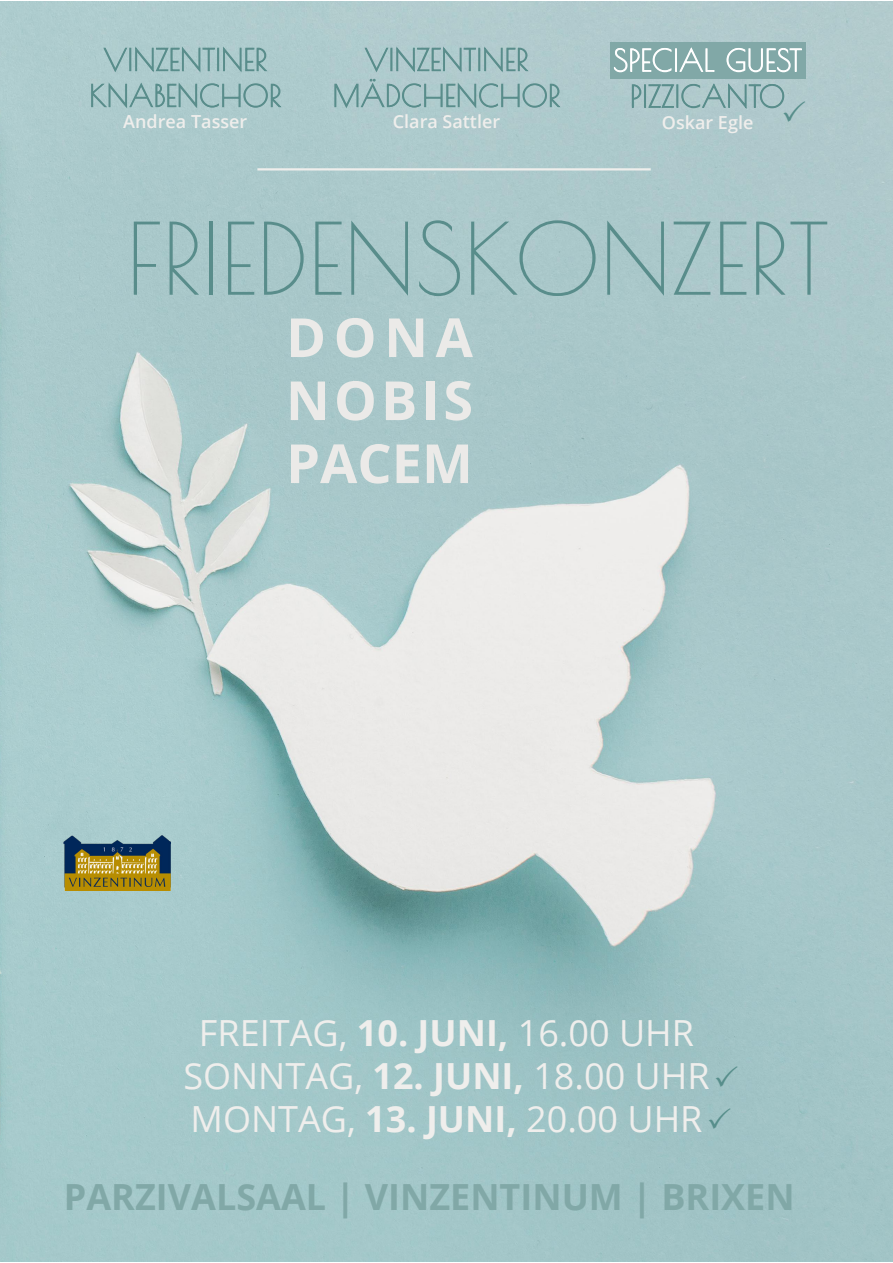
<style>
.page{position:relative;width:893px;height:1263px;background:#fff}
.page>*{position:absolute;margin:0;border:0;box-sizing:border-box;transform-origin:0 0}
.t1{font:97.5px "Poiret One";color:#598d8b}
.t2{font:700 54px/63px "Open Sans";letter-spacing:.075em;color:#ebeae8;text-align:justify}
.t3{font:36px "Open Sans";color:#efeeec}
.t4{font:700 36px "Open Sans";color:#81a8a7}
.t5{font:600 18px "Open Sans";color:#efeeec}
.s1{font-weight:700}
</style>
<div class="page">
<img style="left:0;top:1px;width:893px;height:1261px">
<img style="left:64px;top:834px;width:106px;height:56px">
<svg style="left:103px;top:47px;width:25px;height:26px"></svg>
<div style="left:129px;top:48px;width:2px;height:23px;border:1px solid #598d8b"></div>
<svg style="left:135px;top:46px;width:80px;height:27px;background:#99bcbd"></svg>
<div style="left:217px;top:48px;width:2px;height:23px;border:1px solid #598d8b"></div>
<svg style="left:223px;top:46px;width:45px;height:27px"></svg>
<svg style="left:91px;top:82px;width:191px;height:27px;background:#9abcbe"></svg>
<svg style="left:364px;top:46px;width:112px;height:27px;background:#9dbdbf"></svg>
<div style="left:478px;top:48px;width:2px;height:23px;border:1px solid #598d8b"></div>
<svg style="left:484px;top:46px;width:45px;height:27px"></svg>
<svg style="left:334px;top:79px;width:227px;height:30px;background:#9ebec0"></svg>
<hr style="left:257px;top:168px;width:394px;height:2px;background:#efeeec">
<div style="left:610px;top:42px;width:195px;height:37px;background:#81a8a7"></div>
<svg style="left:614px;top:48px;width:58px;height:25px"></svg>
<div style="left:675px;top:49px;width:2px;height:23px;border:1px solid #fff"></div>
<svg style="left:679px;top:47px;width:36px;height:25px"></svg>
<svg style="left:726px;top:48px;width:76px;height:25px"></svg>
<svg style="left:632px;top:84px;width:10px;height:24px"></svg>
<div style="left:644px;top:85px;width:2px;height:23px;border:1px solid #598d8b"></div>
<svg style="left:648px;top:84px;width:27px;height:24px"></svg>
<div style="left:676px;top:85px;width:2px;height:23px;border:1px solid #598d8b"></div>
<svg style="left:716px;top:1065px;width:21px;height:21px"></svg>
<svg style="left:709px;top:1107px;width:22px;height:22px"></svg>
<svg style="left:681px;top:82px;width:124px;height:39px;background:#a6c2c5"></svg>
<p class="t5" style="left:123px;top:109px;width:126px">Andrea Tasser</p>
<p class="t5" style="left:393px;top:109px;width:109px">Clara Sattler</p>
<p class="t5" style="left:662px;top:110px;width:93px">Oskar Egle</p>
<p class="t1" style="left:126px;top:201px;width:704px">FRIEDENSKONZERT</p>
<p class="t2" style="left:286px;top:305px;width:189px">DONA NOBIS PACEM</p>
<p class="t3" style="left:199px;top:1008px;width:497px">FREITAG, <span class="s1">10. JUNI,</span> 16.00 UHR</p>
<p class="t3" style="left:183px;top:1051px;width:528px">SONNTAG, <span class="s1">12. JUNI,</span> 18.00 UHR</p>
<p class="t3" style="left:191px;top:1095px;width:513px">MONTAG, <span class="s1">13. JUNI,</span> 20.00 UHR</p>
<p class="t4" style="left:64px;top:1172px;width:732px">PARZIVALSAAL | VINZENTINUM | BRIXEN</p>
</div>
